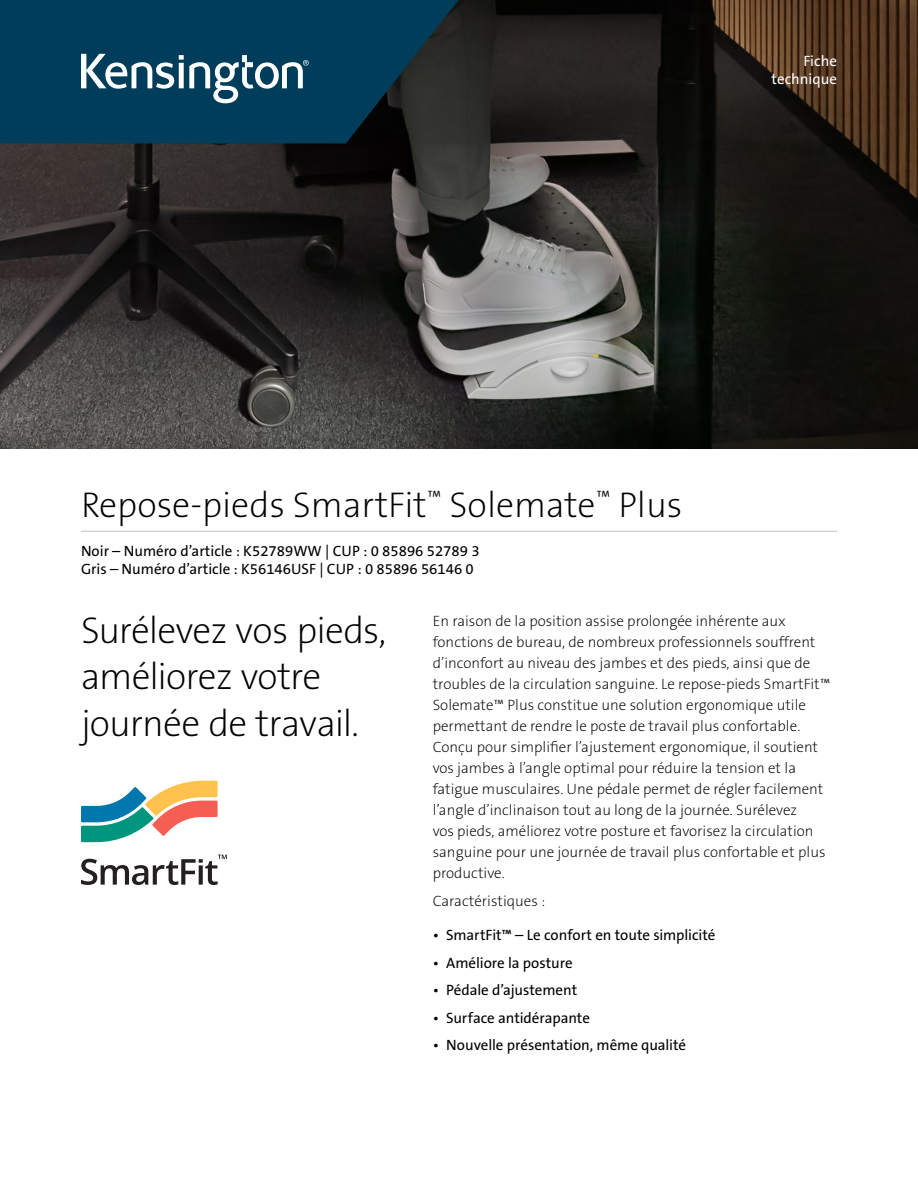
<style>
.page{position:relative;width:918px;height:1188px;background:#fff}
.page>*{position:absolute;margin:0;border:0;box-sizing:border-box;transform-origin:0 0}
.Product_Headline{font:37.5px/46.5px "The Sans KENSINGTON2 XL";letter-spacing:-.025em;color:#000}
.Product_Name{font:36px "The Sans KENSINGTON2 XL";color:#000}
.Body{font:15px/21px "The Sans KENSINGTON2 XL";color:#000}
.Feature_Bullets{font:15px "The Sans KENSINGTON5 Rg";letter-spacing:-.005em;color:#000}
.Part_No__UPC{font:15px "The Sans KENSINGTON5 Rg";color:#000}
.Filetype_Header{font:15px "The Sans KENSINGTON5 Rg";color:#fff}
</style>
<div class="page">
<img style="left:0;top:0;width:918px;height:427px">
<div style="left:0;top:427px;width:918px;height:761px;background:#000;opacity:.2"></div>
<div style="left:0;top:449px;width:918px;height:739px;background:#fff"></div>
<svg style="left:0;top:0;width:458px;height:143px;background:#053952"></svg>
<svg style="left:81px;top:54px;width:228px;height:49px"></svg>
<hr style="left:81px;top:531px;width:756px;height:1px;background:#bcbec0">
<svg style="left:81px;top:855px;width:146px;height:30px"></svg>
<svg style="left:81px;top:781px;width:137px;height:61px"></svg>
<p class="Filetype_Header" style="left:804px;top:53px;width:35px">Fiche</p>
<p class="Filetype_Header" style="left:772px;top:71px;width:67px">technique</p>
<h1 class="Product_Name" style="left:81px;top:486px;width:603px">Repose-pieds SmartFit<sup>™</sup> Solemate<sup>™</sup> Plus</h1>
<h2 class="Part_No__UPC" style="left:81px;top:543px;width:400px">Noir – Numéro d’article : K52789WW | CUP : 0 85896 52789 3</h2>
<h2 class="Part_No__UPC" style="left:81px;top:561px;width:394px">Gris – Numéro d’article : K56146USF | CUP : 0 85896 56146 0</h2>
<h3 class="Product_Headline" style="left:81px;top:608px;width:307px">Surélevez vos pieds, améliorez votre journée de travail.</h3>
<p class="Body" style="left:433px;top:611px;width:399px">En raison de la position assise prolongée inhérente aux fonctions de bureau, de nombreux professionnels souffrent d’inconfort au niveau des jambes et des pieds, ainsi que de troubles de la circulation sanguine. Le repose-pieds SmartFit™ Solemate™ Plus constitue une solution ergonomique utile permettant de rendre le poste de travail plus confortable.<br>Conçu pour simplifier l’ajustement ergonomique, il soutient vos jambes à l’angle optimal pour réduire la tension et la fatigue musculaires. Une pédale permet de régler facilement l’angle d’inclinaison tout au long de la journée. Surélevez<br>vos pieds, améliorez votre posture et favorisez la circulation sanguine pour une journée de travail plus confortable et plus productive.</p>
<p class="Body" style="left:433px;top:891px;width:114px">Caractéristiques :</p>
<p class="Feature_Bullets" style="left:433px;top:927px;width:284px">• SmartFit™ – Le confort en toute simplicité</p>
<p class="Feature_Bullets" style="left:433px;top:955px;width:141px">• Améliore la posture</p>
<p class="Feature_Bullets" style="left:433px;top:982px;width:146px">• Pédale d’ajustement</p>
<p class="Feature_Bullets" style="left:433px;top:1010px;width:159px">• Surface antidérapante</p>
<p class="Feature_Bullets" style="left:433px;top:1037px;width:255px">• Nouvelle présentation, même qualité</p>
</div>
